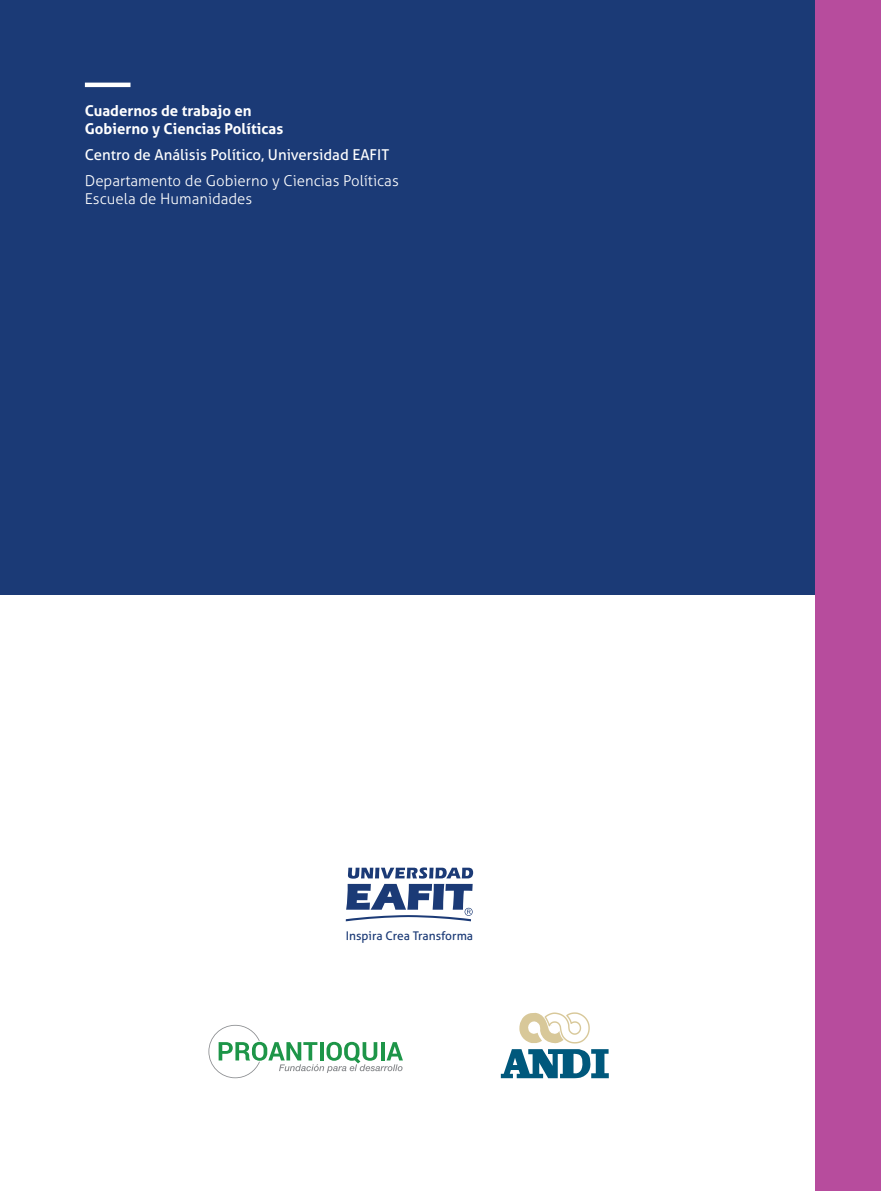
<style>
.page{position:relative;width:881px;height:1191px;background:#fff}
.page>*{position:absolute;margin:0;border:0;box-sizing:border-box;transform-origin:0 0}
.t1{font:300 15px/18px "Aller";color:#fff}
.t2{font:700 15px/18px "Aller";color:#fff}
.t3{font:15px "Aller";color:#fff}
.t4{font:12px "Aller";color:#1b3a76}
</style>
<div class="page">
<div style="left:0;top:0;width:830px;height:594px;background:#1b3a76"></div>
<svg style="left:345px;top:884px;width:127px;height:37px"></svg>
<svg style="left:348px;top:867px;width:125px;height:11px"></svg>
<hr style="left:85px;top:83px;width:45px;height:4px;background:#fff">
<svg style="left:208px;top:1024px;width:195px;height:54px"></svg>
<svg style="left:500px;top:1012px;width:108px;height:66px"></svg>
<div style="left:814px;top:0;width:66px;height:1191px;background:#b74c9d"></div>
<p class="t2" style="left:85px;top:102px;width:200px">Cuadernos de trabajo en<br>Gobierno y Ciencias Políticas</p>
<p class="t1" style="left:85px;top:172px;width:315px">Departamento de Gobierno y Ciencias Políticas<br>Escuela de Humanidades</p>
<p class="t3" style="left:85px;top:146px;width:306px">Centro de Análisis Político, Universidad EAFIT</p>
<p class="t4" style="left:345px;top:928px;width:129px">Inspira Crea Transforma</p>
</div>
